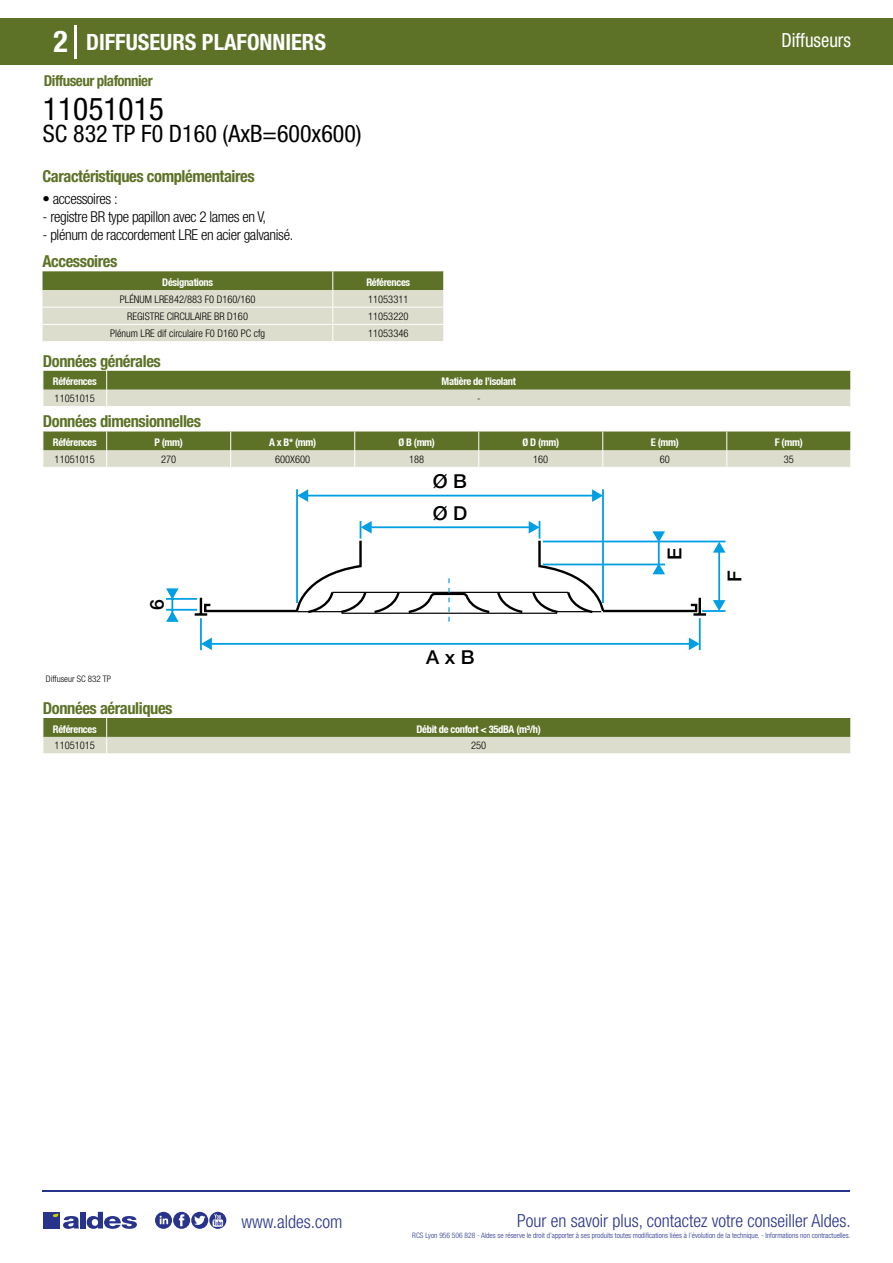
<style>
.page{position:relative;width:893px;height:1263px;background:#fff}
.page>*{position:absolute;margin:0;border:0;box-sizing:border-box;transform-origin:0 0}
.t1{font:condensed 31.5px "Helvetica Neue LT Std";color:#000}
.t2{font:700 condensed 30px "Helvetica Neue LT Std";color:#fff}
.t3{font:condensed 24px "Helvetica Neue LT Std";color:#000}
.t4{font:700 condensed 22.5px "Helvetica Neue LT Std";color:#fff}
.t5{font:condensed 19.5px "Helvetica Neue LT Std";color:#fff;scale:.95 1}
.t6{font:500 19.2px "Helvetica Neue";color:#000}
.t7{font:300 condensed 18px "Helvetica Neue";color:#28348b}
.t8{font:700 condensed 16.5px "Helvetica Neue LT Std";letter-spacing:-.025em;color:#5d7227}
.t9{font:300 condensed 15px "Helvetica Neue LT Std";letter-spacing:-.025em;color:#000}
.t10{font:700 condensed 15px "Helvetica Neue LT Std";letter-spacing:-.035em;color:#5d7227}
.t11{font:300 condensed 10.5px "Helvetica Neue";color:#000}
.t12{font:700 condensed 10.5px "Helvetica Neue";letter-spacing:-.03em;color:#fff}
.t13{font:300 condensed 9px "Helvetica Neue";color:#000}
.t14{font:300 condensed 7.5px "Helvetica Neue";color:#28348b}
</style>
<div class="page">
<div style="left:0;top:18px;width:893px;height:46px;background:#5d7227"></div>
<hr style="left:74px;top:25px;width:2px;height:33px;background:#fff">
<hr style="left:43px;top:1190px;width:807px;height:1px;background:#28348b">
<svg style="left:155px;top:1212px;width:71px;height:17px"></svg>
<div style="left:43px;top:1212px;width:17px;height:16px;background:#28348b"></div>
<div style="left:80px;top:1212px;width:6px;height:16px;background:#28348b"></div>
<svg style="left:87px;top:1212px;width:50px;height:17px"></svg>
<svg style="left:53px;top:1213px;width:26px;height:16px"></svg>
<svg style="left:43px;top:271px;width:401px;height:70px;background:#bcc1a2"></svg>
<svg style="left:43px;top:371px;width:808px;height:35px;background:#99a475"></svg>
<svg style="left:43px;top:431px;width:808px;height:36px;background:#9ca779"></svg>
<hr style="left:296px;top:489px;width:2px;height:114px;background:#009fe3">
<hr style="left:299px;top:495px;width:299px;height:1px;background:#009fe3">
<svg style="left:592px;top:489px;width:10px;height:13px"></svg>
<svg style="left:297px;top:489px;width:11px;height:13px"></svg>
<hr style="left:200px;top:618px;width:2px;height:32px;background:#009fe3">
<hr style="left:699px;top:618px;width:2px;height:32px;background:#009fe3">
<hr style="left:210px;top:643px;width:488px;height:2px;background:#009fe3">
<svg style="left:689px;top:638px;width:10px;height:12px"></svg>
<svg style="left:201px;top:637px;width:11px;height:13px"></svg>
<hr style="left:602px;top:489px;width:2px;height:114px;background:#009fe3">
<hr style="left:166px;top:598px;width:31px;height:2px;background:#009fe3">
<hr style="left:166px;top:609px;width:31px;height:2px;background:#009fe3">
<svg style="left:166px;top:588px;width:13px;height:34px"></svg>
<svg style="left:192px;top:521px;width:533px;height:101px"></svg>
<svg style="left:43px;top:718px;width:808px;height:36px;background:#9aa577"></svg>
<h2 class="t2" style="left:54px;top:24px;width:16px">2</h2>
<h3 class="t4" style="left:86px;top:28px;width:242px">DIFFUSEURS PLAFONNIERS</h3>
<h3 class="t5" style="left:781px;top:29px;width:75px">Diffuseurs</h3>
<h3 class="t10" style="left:44px;top:71px;width:110px">Diffuseur plafonnier</h3>
<h1 class="t1" style="left:43px;top:91px;width:122px">11051015</h1>
<h3 class="t3" style="left:43px;top:120px;width:320px">SC 832 TP F0 D160 (AxB=600x600)</h3>
<h3 class="t8" style="left:43px;top:166px;width:214px">Caractéristiques complémentaires</h3>
<h3 class="t9" style="left:43px;top:190px;width:77px">• accessoires :</h3>
<h3 class="t9" style="left:43px;top:208px;width:225px">- registre BR type papillon avec 2 lames en V,</h3>
<h3 class="t9" style="left:43px;top:226px;width:252px">- plénum de raccordement LRE en acier galvanisé.</h3>
<h3 class="t8" style="left:43px;top:251px;width:76px">Accessoires</h3>
<p class="t12" style="left:162px;top:276px;width:52px">Désignations</p>
<p class="t12" style="left:366px;top:276px;width:45px">Références</p>
<p class="t11" style="left:120px;top:293px;width:137px">PLÉNUM LRE842/883 F0 D160/160</p>
<p class="t11" style="left:368px;top:293px;width:42px">11053311</p>
<p class="t11" style="left:127px;top:310px;width:122px">REGISTRE CIRCULAIRE BR D160</p>
<p class="t11" style="left:368px;top:310px;width:42px">11053220</p>
<p class="t11" style="left:110px;top:327px;width:157px">Plénum LRE dif circulaire F0 D160 PC cfg</p>
<p class="t11" style="left:368px;top:327px;width:42px">11053346</p>
<h3 class="t8" style="left:43px;top:351px;width:119px">Données générales</h3>
<p class="t12" style="left:53px;top:375px;width:45px">Références</p>
<p class="t12" style="left:442px;top:375px;width:76px">Matière de l’isolant</p>
<p class="t11" style="left:55px;top:392px;width:42px">11051015</p>
<p class="t11" style="left:477px;top:392px;width:5px">-</p>
<h3 class="t8" style="left:43px;top:411px;width:160px">Données dimensionnelles</h3>
<p class="t12" style="left:53px;top:436px;width:45px">Références</p>
<p class="t12" style="left:154px;top:436px;width:30px">P (mm)</p>
<p class="t12" style="left:269px;top:436px;width:49px">A x B* (mm)</p>
<p class="t12" style="left:398px;top:436px;width:38px">Ø B (mm)</p>
<p class="t12" style="left:522px;top:436px;width:38px">Ø D (mm)</p>
<p class="t12" style="left:651px;top:436px;width:30px">E (mm)</p>
<p class="t12" style="left:775px;top:436px;width:29px">F (mm)</p>
<p class="t11" style="left:55px;top:453px;width:42px">11051015</p>
<p class="t11" style="left:161px;top:453px;width:17px">270</p>
<p class="t11" style="left:275px;top:453px;width:37px">600X600</p>
<p class="t11" style="left:409px;top:453px;width:17px">188</p>
<p class="t11" style="left:533px;top:453px;width:17px">160</p>
<p class="t11" style="left:660px;top:453px;width:12px">60</p>
<p class="t11" style="left:784px;top:453px;width:12px">35</p>
<h3 class="t6" style="left:433px;top:470px;width:36px">Ø B</h3>
<h3 class="t6" style="left:146px;top:610px;width:12px;rotate:-90deg">6</h3>
<h3 class="t6" style="left:433px;top:501px;width:36px">Ø D</h3>
<h3 class="t6" style="left:426px;top:646px;width:50px">A x B</h3>
<p class="t13" style="left:46px;top:674px;width:67px">Diffuseur SC 832 TP</p>
<h3 class="t8" style="left:43px;top:698px;width:131px">Données aérauliques</h3>
<p class="t12" style="left:53px;top:722px;width:45px">Références</p>
<p class="t12" style="left:417px;top:722px;width:126px">Débit de confort &lt; 35dBA (m³/h)</p>
<p class="t11" style="left:55px;top:740px;width:42px">11051015</p>
<p class="t11" style="left:471px;top:740px;width:17px">250</p>
<h3 class="t6" style="left:663px;top:560px;width:14px;rotate:-90deg">E</h3>
<h3 class="t6" style="left:723px;top:582px;width:13px;rotate:-90deg">F</h3>
<h3 class="t7" style="left:241px;top:1211px;width:102px">www.aldes.com</h3>
<h3 class="t7" style="left:517px;top:1211px;width:335px">Pour en savoir plus, contactez votre conseiller Aldes.</h3>
<p class="t14" style="left:412px;top:1230px;width:440px">RCS Lyon 956 506 828 - Aldes se réserve le droit d’apporter à ses produits toutes modifications liées à l’évolution de la technique. - Informations non contractuelles.</p>
</div>
